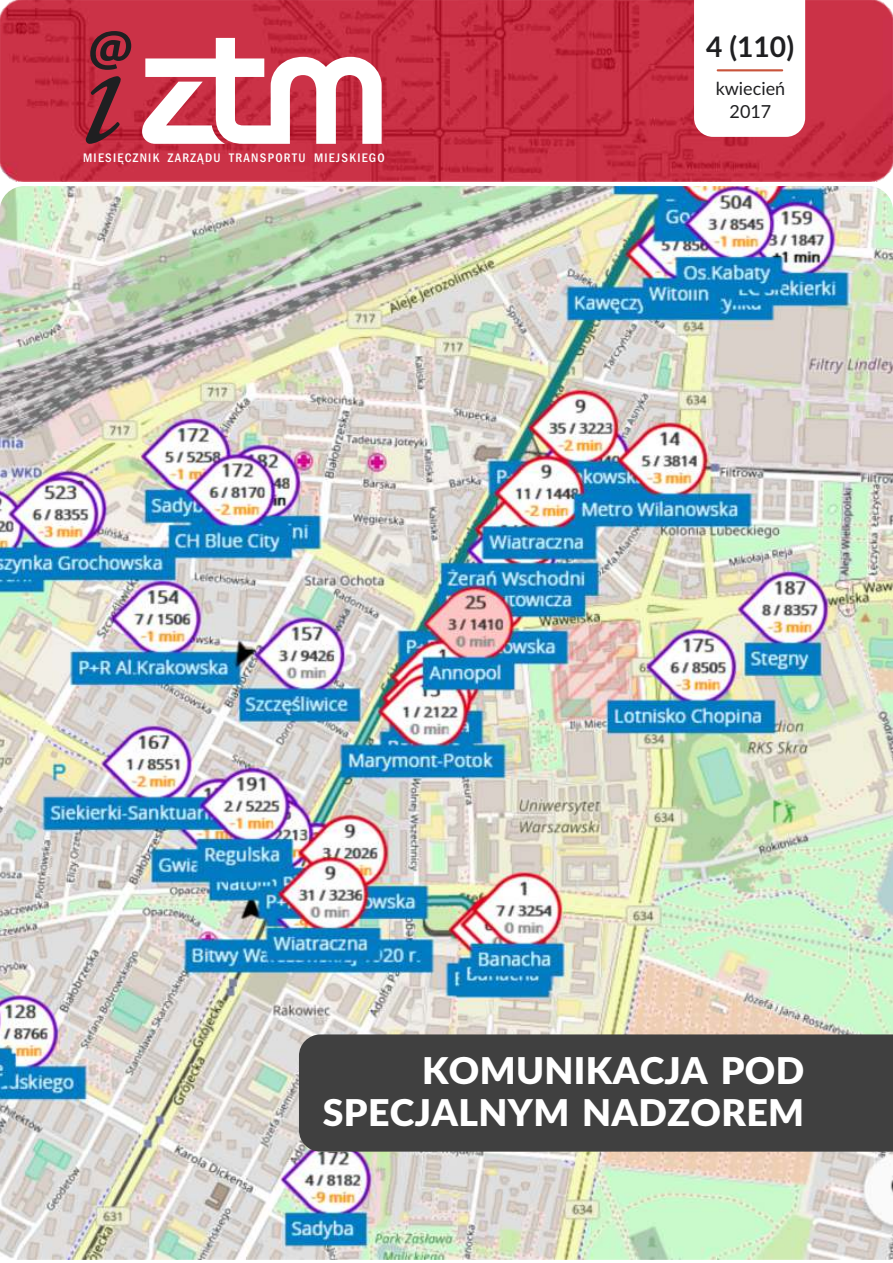
<style>
.page{position:relative;width:893px;height:1263px;background:#fff}
.page>*{position:absolute;margin:0;border:0;box-sizing:border-box;transform-origin:0 0}
.t1{font:900 36.9px/42.5px "Lato";letter-spacing:.01em;color:#fff;text-align:right}
.t2{font:700 28.2px "Lato";color:#1f1f21}
.t3{font:18px/22.4px "Lato";color:#1f1f21;text-align:center}
.t4{font:500 condensed 12.9px "Franklin Gothic";letter-spacing:.1em;color:#fff}
</style>
<div class="page">
<img style="left:0;top:0;width:893px;height:181px">
<svg style="left:142px;top:38px;width:240px;height:106px"></svg>
<svg style="left:85px;top:31px;width:46px;height:113px;background:#8f2937"></svg>
<svg style="left:694px;top:0;width:111px;height:137px"></svg>
<hr style="left:717px;top:69px;width:66px;height:2px;background:#c9543b">
<img style="left:0;top:186px;width:893px;height:1074px">
<div style="left:299px;top:1034px;width:594px;height:117px;background:#404040"></div>
<p class="t4" style="left:83px;top:153px;width:303px">MIESIĘCZNIK ZARZĄDU TRANSPORTU MIEJSKIEGO</p>
<h2 class="t2" style="left:706px;top:35px;width:89px">4 (110)</h2>
<h3 class="t3" style="left:716px;top:79px;width:71px">kwiecień<br>2017</h3>
<h1 class="t1" style="left:323px;top:1051px;width:483px">KOMUNIKACJA POD<br>SPECJALNYM NADZOREM</h1>
</div>
